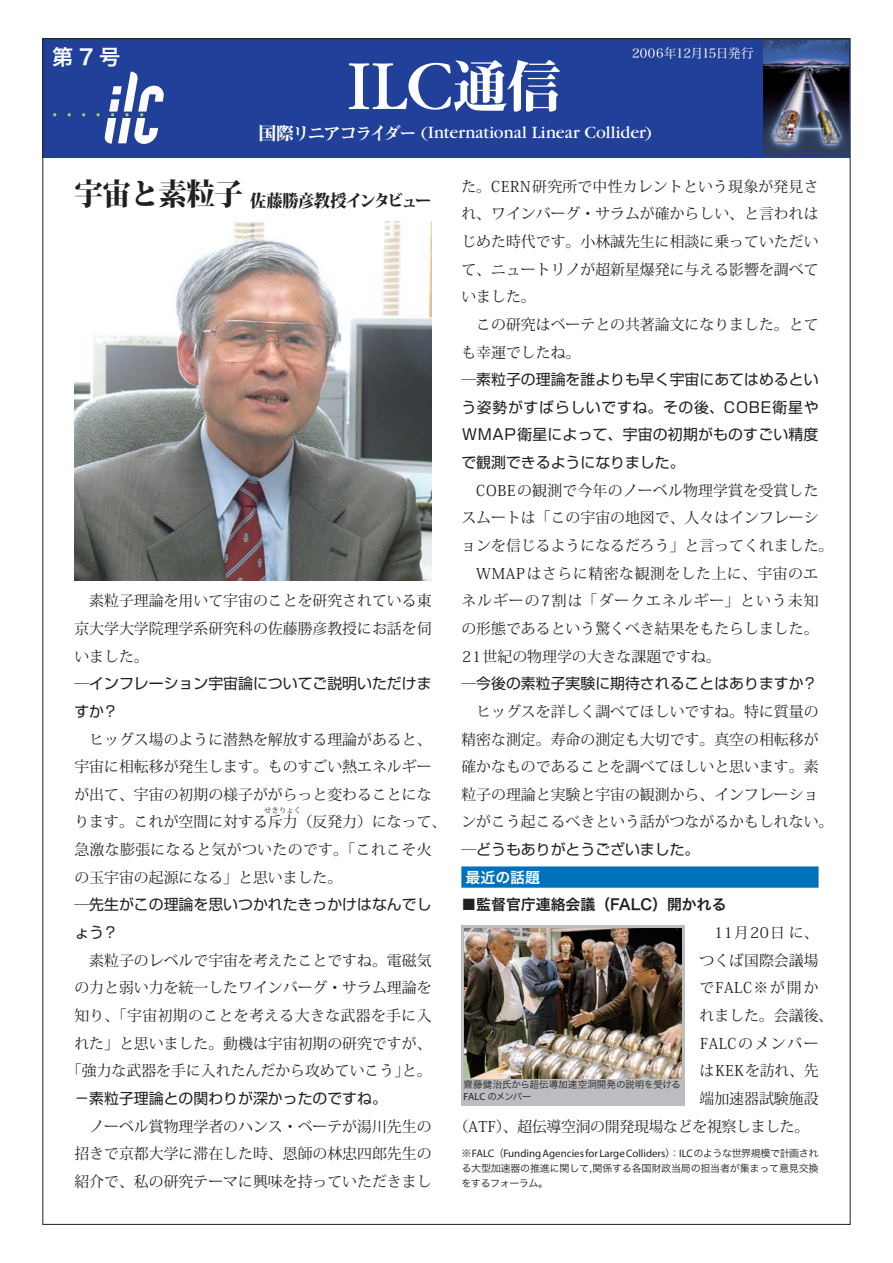
<style>
.page{position:relative;width:893px;height:1263px;background:#fff}
.page>*{position:absolute;margin:0;border:0;box-sizing:border-box;transform-origin:0 0}
.t1{font:73.2px "Garamond";color:#fff}
.t2{font:21.3px "Hira Kaku Pro W6";color:#fff}
.t3{font:18px "Garamond";color:#fff}
.t4{font:800 16.95px "Koz Min Std";letter-spacing:-.075em;color:#231f20;scale:.96 1}
.t5{font:14.85px/27.6px "Koz Min Std";color:#231f20}
.t6{font:14.85px/27.6px "Shin Go Pro";color:#231f20}
.t7{font:14.85px/27.6px "Koz Min Std";letter-spacing:.025em;color:#231f20}
.t8{font:14.85px "Koz Min Std";letter-spacing:-.02em;color:#231f20}
.t9{font:14.85px "Hira Kaku Pro W6";color:#231f20}
.t10{font:14.85px "Koz Min Std";letter-spacing:.085em;color:#231f20}
.t11{font:14.85px "Koz Min Std";letter-spacing:.055em;color:#231f20}
.t12{font:14.85px "Koz Min Std";letter-spacing:.095em;color:#231f20}
.t13{font:14.85px "Koz Min Std";letter-spacing:.03em;color:#231f20}
.t14{font:14.85px "Hira Kaku Pro W6";color:#fff}
.t15{font:12.75px "Hira Min Pro W3";letter-spacing:-.03em;color:#fff}
.t16{font:10.95px "Myriad";color:#231f20}
.t17{font:10.05px/14.9px "Hira Kaku Pro W3";letter-spacing:-.03em;color:#231f20}
.t18{font:9.6px/11.7px "Hira Kaku Pro W3";letter-spacing:-.01em;color:#231f20}
.t19{font:7.5px "Koz Min Std";color:#231f20}
.s1{font-family:"Midashi Min Pro MA31";font-size:56.25px}
.s2{font-family:"Midashi Min Pro MA31"}
.s3{font-size:30.15px}
.s4{font-family:"Hira Kaku Pro W3";font-size:10.05px}
.s5{font-family:"Myriad";font-size:10.95px}
.s6{font-family:"Myriad";font-size:10.35px}
</style>
<div class="page">
<div style="left:43px;top:38px;width:807px;height:119px;background:#214099"></div>
<img style="left:763px;top:40px;width:85px;height:115px">
<svg style="left:96px;top:72px;width:68px;height:72px"></svg>
<div style="left:461px;top:866px;width:358px;height:22px;background:#0072bc"></div>
<img style="left:74px;top:221px;width:358px;height:359px">
<div style="left:461px;top:925px;width:224px;height:181px;background:#bcbdc0"></div>
<img style="left:465px;top:928px;width:216px;height:150px">
<h2 class="t2" style="left:52px;top:37px;width:70px">第7号</h2>
<p class="t15" style="left:632px;top:42px;width:123px">2006年12月15日発行</p>
<h1 class="t1" style="left:347px;top:48px;width:216px">ILC<span class="s1">通信</span></h1>
<p class="t3" style="left:258px;top:123px;width:395px"><span class="s2">国際リニアコライダー</span> (International Linear Collider)</p>
<p class="t4" style="left:74px;top:189px;width:374px"><span class="s3">宇宙と素粒子</span> 佐藤勝彦教授インタビュー</p>
<p class="t5" style="left:74px;top:587px;width:359px;text-align:justify">　素粒子理論を用いて宇宙のことを研究されている東京大学大学院理学系研究科の佐藤勝彦教授にお話を伺いました。</p>
<p class="t6" style="left:74px;top:668px;width:359px">─インフレーション宇宙論についてご説明いただけますか?</p>
<p class="t5" style="left:74px;top:725px;width:374px">　ヒッグス場のように潜熱を解放する理論があると、宇宙に相転移が発生します。ものすごい熱エネルギーが出て、宇宙の初期の様子ががらっと変わることになります。これが空間に対する斥力（反発力）になって、</p>
<p class="t19" style="left:264px;top:806px;width:39px">せきりょく</p>
<p class="t7" style="left:74px;top:836px;width:359px">急激な膨張になると気がついたのです。「これこそ火の玉宇宙の起源になる」と思いました。</p>
<p class="t6" style="left:74px;top:889px;width:359px">─先生がこの理論を思いつかれたきっかけはなんでしょう?</p>
<p class="t5" style="left:67px;top:946px;width:366px;text-align:center">　素粒子のレベルで宇宙を考えたことですね。電磁気の力と弱い力を統一したワインバーグ・サラム理論を知り、「宇宙初期のことを考える大きな武器を手に入れた」と思いました。動機は宇宙初期の研究ですが、「強力な武器を手に入れたんだから攻めていこう」と。</p>
<p class="t6" style="left:74px;top:1082px;width:314px">－素粒子理論との関わりが深かったのですね。</p>
<p class="t5" style="left:74px;top:1112px;width:359px;text-align:justify">　ノーベル賞物理学者のハンス・ベーテが湯川先生の招きで京都大学に滞在した時、恩師の林忠四郎先生の紹介で、私の研究テーマに興味を持っていただきまし</p>
<p class="t5" style="left:461px;top:173px;width:359px">た。CERN研究所で中性カレントという現象が発見され、ワインバーグ・サラムが確からしい、と言われはじめた時代です。小林誠先生に相談に乗っていただいて、ニュートリノが超新星爆発に与える影響を調べていました。<br>　この研究はベーテとの共著論文になりました。とても幸運でしたね。</p>
<p class="t6" style="left:461px;top:364px;width:359px;text-align:justify">─素粒子の理論を誰よりも早く宇宙にあてはめるという姿勢がすばらしいですね。その後、COBE衛星やWMAP衛星によって、宇宙の初期がものすごい精度で観測できるようになりました。</p>
<p class="t5" style="left:461px;top:477px;width:374px">　COBEの観測で今年のノーベル物理学賞を受賞したスムートは「この宇宙の地図で、人々はインフレーションを信じるようになるだろう」と言ってくれました。　WMAPはさらに精密な観測をした上に、宇宙のエネルギーの7割は「ダークエネルギー」という未知の形態であるという驚くべき結果をもたらしました。<br>21世紀の物理学の大きな課題ですね。</p>
<p class="t6" style="left:461px;top:668px;width:355px">─今後の素粒子実験に期待されることはありますか?</p>
<p class="t5" style="left:461px;top:698px;width:374px">　ヒッグスを詳しく調べてほしいですね。特に質量の精密な測定。寿命の測定も大切です。真空の相転移が確かなものであることを調べてほしいと思います。素粒子の理論と実験と宇宙の観測から、インフレーションがこう起こるべきという話がつながるかもしれない。</p>
<p class="t6" style="left:461px;top:834px;width:240px">─どうもありがとうございました。</p>
<p class="t14" style="left:466px;top:864px;width:76px">最近の話題</p>
<p class="t9" style="left:461px;top:891px;width:267px">■監督官庁連絡会議（FALC）開かれる</p>
<p class="t10" style="left:699px;top:923px;width:121px">　11月20日に、</p>
<p class="t5" style="left:699px;top:946px;width:121px">つくば国際会議場</p>
<p class="t11" style="left:699px;top:979px;width:121px">でFALC※が開か</p>
<p class="t5" style="left:699px;top:1002px;width:135px">れました。会議後、</p>
<p class="t12" style="left:700px;top:1034px;width:120px">FALCのメンバー</p>
<p class="t13" style="left:699px;top:1061px;width:121px">はKEKを訪れ、先</p>
<p class="t5" style="left:699px;top:1085px;width:121px">端加速器試験施設</p>
<p class="t8" style="left:454px;top:1117px;width:357px">（ATF）、超伝導空洞の開発現場などを視察しました。</p>
<p class="t16" style="left:461px;top:1148px;width:359px"><span class="s4">※</span>FALC<span class="s4">（</span>Funding Agencies for Large Colliders<span class="s4">）：</span>ILC<span class="s4">のような世界規模で計画され</span></p>
<p class="t17" style="left:461px;top:1160px;width:359px">る大型加速器の推進に関して<span class="s5">,</span>関係する各国財政当局の担当者が集まって意見交換をするフォーラム。</p>
<p class="t18" style="left:463px;top:1078px;width:219px">齋藤健治氏から超伝導加速空洞開発の説明を受ける<br><span class="s6">FALC</span> のメンバー</p>
</div>
